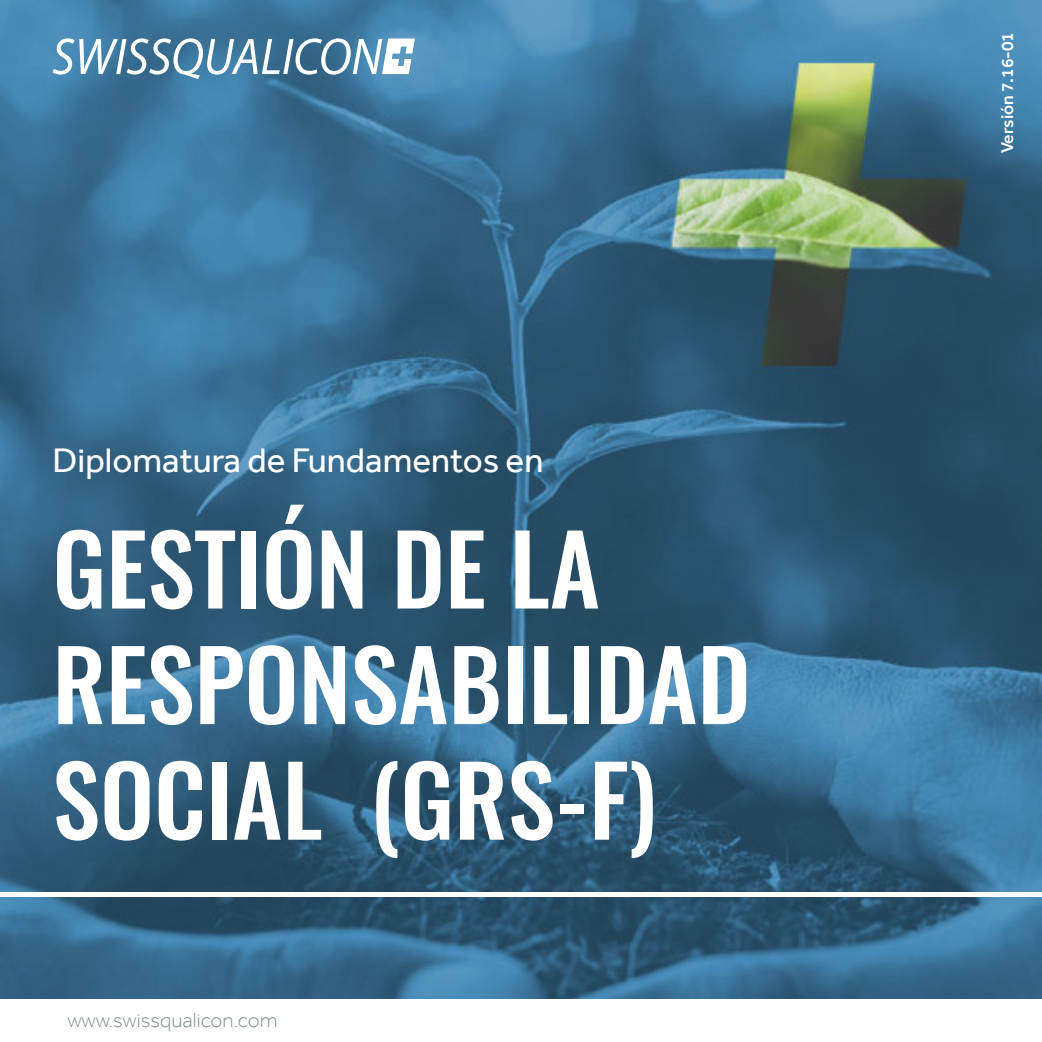
<style>
.page{position:relative;width:1042px;height:1042px;background:#fff}
.page>*{position:absolute;margin:0;border:0;box-sizing:border-box;transform-origin:0 0}
.t1{font:500 96.25px/115.5px "Oswald";color:#fff}
.t2{font:35px "Effra Trial";color:#fff}
.t3{font:300 21px "Effra Trial";color:#828e8d}
.t4{font:500 17.5px "Effra Trial";color:#fff}
</style>
<div class="page">
<img style="left:0;top:0;width:1041px;height:999px">
<div style="left:0;top:892px;width:1041px;height:5px;background:#fff"></div>
<svg style="left:52px;top:38px;width:363px;height:41px"></svg>
<p class="t2" style="left:52px;top:440px;width:492px">Diplomatura de Fundamentos en</p>
<p class="t1" style="left:52px;top:513px;width:699px">GESTIÓN DE LA<br>RESPONSABILIDAD<br>SOCIAL (GRS-F)</p>
<p class="t3" style="left:67px;top:1008px;width:211px">www.swissqualicon.com</p>
<p class="t4" style="left:996px;top:153px;width:123px;rotate:-90deg">Versión 7.16-01</p>
</div>
